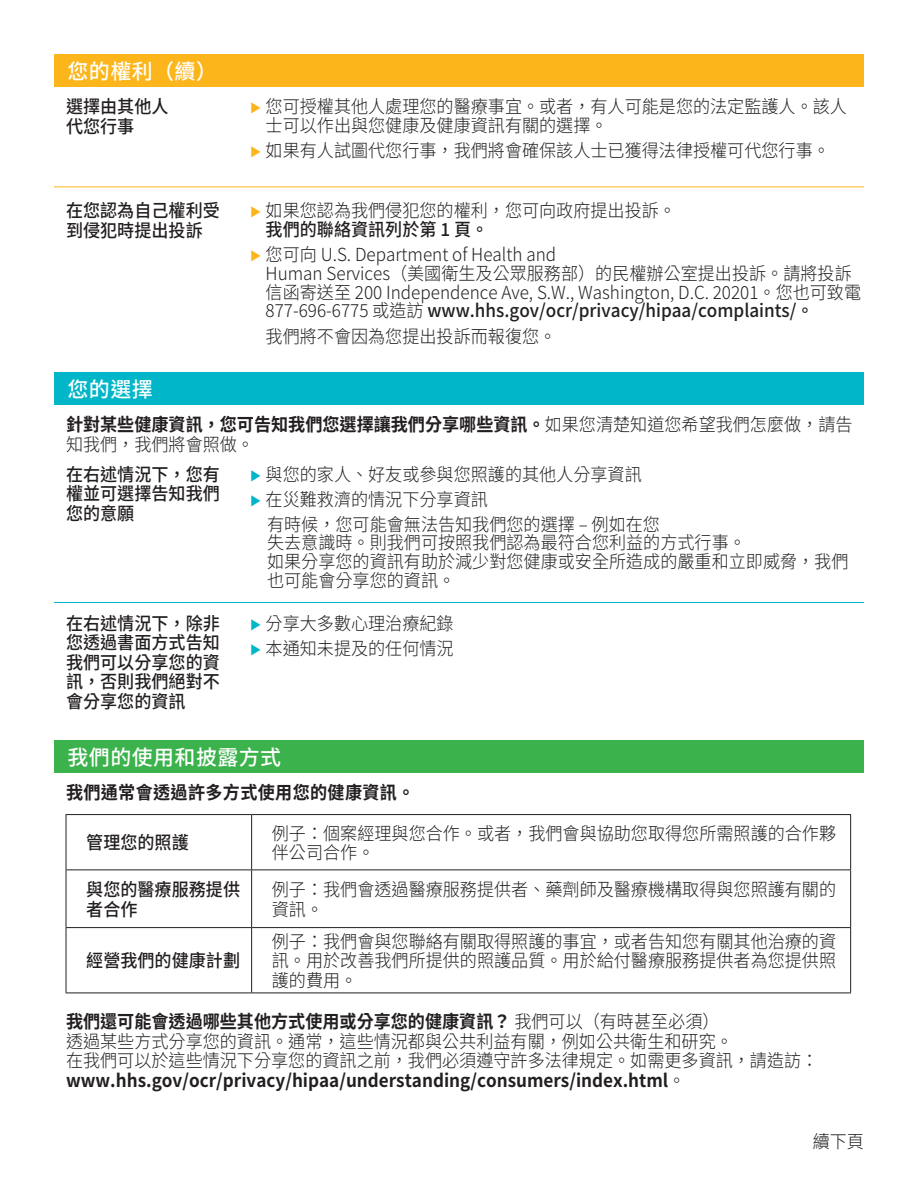
<style>
.page{position:relative;width:918px;height:1188px;background:#fff}
.page>*{position:absolute;margin:0;border:0;box-sizing:border-box;transform-origin:0 0}
.Subheads_1{font:500 21px "Noto Sans TC";letter-spacing:.02em;color:#fff}
.Body_Copy{font:300 18px/19.5px "Noto Sans TC";color:#231f20;scale:.95 1}
._1235_Tabbed{font:300 18px/18.8px "Noto Sans TC";color:#231f20;scale:.95 1}
.light_italic_indent{font:300 18px/18.8px "Noto Sans TC";color:#231f20;scale:.95 1}
.Subheads_-_Tables{font:500 18px/19.5px "Noto Sans TC";color:#231f20;scale:.95 1}
.Body_Copy-2{font:500 18px/19.5px "Noto Sans TC";color:#231f20;scale:.95 1}
.Subheads_2{font:700 18px "Noto Sans TC";letter-spacing:.02em;color:#231f20;scale:.95 1}
.Body_Tabbed_2{font:300 18px "Noto Sans TC";color:#231f20;scale:.95 1}
.continued_on_next_pa{font:300 18px "Noto Sans TC";color:#231f20;scale:.95 1}
.s1{font-family:"Proxima Nova";color:#fcb61c}
.s2{font-weight:500}
.s3{font-weight:700}
.s4{font-family:"Proxima Nova";color:#00b6c8}
</style>
<div class="page">
<hr style="left:66px;top:814px;width:186px;height:1px;background:#231f20">
<hr style="left:66px;top:815px;width:1px;height:55px;background:#231f20">
<hr style="left:252px;top:814px;width:599px;height:1px;background:#231f20">
<hr style="left:251px;top:815px;width:1px;height:55px;background:#231f20">
<hr style="left:850px;top:815px;width:1px;height:55px;background:#231f20">
<hr style="left:66px;top:870px;width:186px;height:1px;background:#231f20">
<hr style="left:66px;top:870px;width:1px;height:57px;background:#231f20">
<hr style="left:252px;top:870px;width:599px;height:1px;background:#231f20">
<hr style="left:251px;top:870px;width:1px;height:57px;background:#231f20">
<hr style="left:850px;top:870px;width:1px;height:57px;background:#231f20">
<hr style="left:66px;top:927px;width:186px;height:1px;background:#231f20">
<hr style="left:66px;top:928px;width:1px;height:65px;background:#231f20">
<hr style="left:252px;top:927px;width:599px;height:1px;background:#231f20">
<hr style="left:251px;top:928px;width:1px;height:65px;background:#231f20">
<hr style="left:850px;top:928px;width:1px;height:65px;background:#231f20">
<hr style="left:66px;top:993px;width:186px;height:1px;background:#231f20">
<hr style="left:252px;top:993px;width:599px;height:1px;background:#231f20">
<div style="left:54px;top:54px;width:810px;height:33px;background:#fcb61c"></div>
<div style="left:54px;top:372px;width:810px;height:33px;background:#00b6c8"></div>
<div style="left:54px;top:740px;width:810px;height:33px;background:#3bb24b"></div>
<hr style="left:54px;top:186px;width:810px;height:1px;background:#fcb61c">
<hr style="left:54px;top:602px;width:810px;height:1px;background:#00b6c8">
<p class="Subheads_1" style="left:68px;top:59px;width:151px">您的權利（續）</p>
<p class="Subheads_-_Tables" style="left:66px;top:97px;width:109px">選擇由其他人代您行事</p>
<p class="Subheads_-_Tables" style="left:66px;top:201px;width:164px">在您認為自己權利受到侵犯時提出投訴</p>
<p class="Subheads_1" style="left:68px;top:377px;width:87px">您的選擇</p>
<p class="Body_Copy" style="left:266px;top:98px;width:613px;line-height:18.8px;text-indent:-15px"><span class="s1">⊲</span> 您可授權其他人處理您的醫療事宜。或者，有人可能是您的法定監護人。該人士可以作出與您健康及健康資訊有關的選擇。</p>
<p class="Body_Copy" style="left:251px;top:141px;width:611px"><span class="s1">⊲</span> 如果有人試圖代您行事，我們將會確保該人士已獲得法律授權可代您行事。</p>
<p class="Body_Copy" style="left:266px;top:202px;width:433px;line-height:18.8px;text-indent:-15px"><span class="s1">⊲</span> 如果您認為我們侵犯您的權利，您可向政府提出投訴。<span class="s2">我們的聯絡資訊列於第 1 頁。</span></p>
<p class="Body_Copy" style="left:251px;top:245px;width:323px"><span class="s1">⊲</span> 您可向 U.S. Department of Health and</p>
<p class="_1235_Tabbed" style="left:266px;top:264px;width:628px">Human Services（美國衛生及公眾服務部）的民權辦公室提出投訴。請將投訴信函寄送至 200 Independence Ave, S.W., Washington, D.C. 20201。您也可致電<br>877-696-6775 或造訪 <span class="s2">www.hhs.gov/ocr/privacy/hipaa/complaints/。</span></p>
<p class="Body_Tabbed_2" style="left:266px;top:326px;width:308px">我們將不會因為您提出投訴而報復您。</p>
<p class="Body_Copy" style="left:66px;top:415px;width:829px"><span class="s3">針對某些健康資訊，您可告知我們您選擇讓我們分享哪些資訊。</span>如果您清楚知道您希望我們怎麼做，請告知我們，我們將會照做。</p>
<p class="Subheads_-_Tables" style="left:66px;top:465px;width:164px;text-align:justify">在右述情況下，您有權並可選擇告知我們您的意願</p>
<p class="Subheads_-_Tables" style="left:66px;top:614px;width:164px;text-align:justify">在右述情況下，除非您透過書面方式告知我們可以分享您的資訊，否則我們絕對不會分享您的資訊</p>
<p class="Body_Copy" style="left:251px;top:465px;width:413px"><span class="s4">⊲</span> 與您的家人、好友或參與您照護的其他人分享資訊</p>
<p class="Body_Copy" style="left:251px;top:490px;width:251px"><span class="s4">⊲</span> 在災難救濟的情況下分享資訊</p>
<p class="light_italic_indent" style="left:267px;top:515px;width:613px">有時候，您可能會無法告知我們您的選擇 – 例如在您<br>失去意識時。則我們可按照我們認為最符合您利益的方式行事。<br>如果分享您的資訊有助於減少對您健康或安全所造成的嚴重和立即威脅，我們也可能會分享您的資訊。</p>
<p class="Body_Copy" style="left:251px;top:614px;width:215px"><span class="s4">⊲</span> 分享大多數心理治療紀錄</p>
<p class="Body_Copy" style="left:251px;top:639px;width:215px"><span class="s4">⊲</span> 本通知未提及的任何情況</p>
<p class="Subheads_1" style="left:68px;top:745px;width:215px">我們的使用和披露方式</p>
<p class="Subheads_2" style="left:66px;top:783px;width:368px">我們通常會透過許多方式使用您的健康資訊。</p>
<p class="Body_Copy-2" style="left:86px;top:833px;width:109px">管理您的照護</p>
<p class="Body_Copy" style="left:272px;top:824px;width:596px">例子：個案經理與您合作。或者，我們會與協助您取得您所需照護的合作夥伴公司合作。</p>
<p class="Body_Copy-2" style="left:86px;top:880px;width:164px">與您的醫療服務提供者合作</p>
<p class="Body_Copy" style="left:272px;top:880px;width:596px">例子：我們會透過醫療服務提供者、藥劑師及醫療機構取得與您照護有關的資訊。</p>
<p class="Body_Copy-2" style="left:86px;top:951px;width:164px">經營我們的健康計劃</p>
<p class="Body_Copy" style="left:272px;top:932px;width:596px;text-align:justify">例子：我們會與您聯絡有關取得照護的事宜，或者告知您有關其他治療的資訊。用於改善我們所提供的照護品質。用於給付醫療服務提供者為您提供照護的費用。</p>
<p class="Body_Copy" style="left:66px;top:1012px;width:793px"><span class="s3">我們還可能會透過哪些其他方式使用或分享您的健康資訊？</span>我們可以（有時甚至必須）<br>透過某些方式分享您的資訊。通常，這些情況都與公共利益有關，例如公共衛生和研究。<br>在我們可以於這些情況下分享您的資訊之前，我們必須遵守許多法律規定。如需更多資訊，請造訪：<span class="s3">www.hhs.gov/ocr/privacy/hipaa/understanding/consumers/index.html</span>。</p>
<p class="continued_on_next_pa" style="left:813px;top:1132px;width:56px">續下頁</p>
</div>
